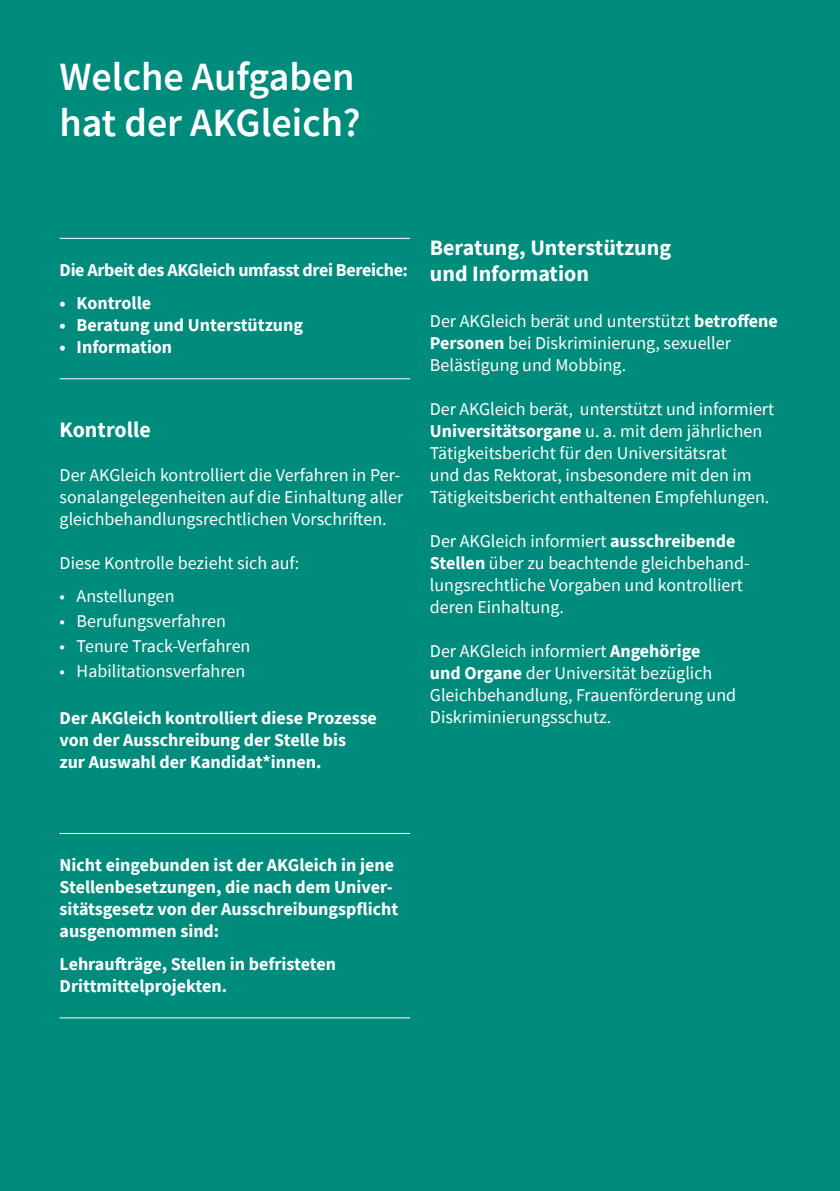
<style>
.page{position:relative;width:840px;height:1191px;background:#fff}
.page>*{position:absolute;margin:0;border:0;box-sizing:border-box;transform-origin:0 0}
.t1{font:600 40px/46px "Source Sans Pro";color:#fff}
.t2{font:700 22px/26px "Source Sans Pro";color:#fff}
.t3{font:18px/22px "Source Sans Pro";color:#fff}
.t4{font:700 18px/22px "Source Sans Pro";color:#fff}
.t5{font:700 18px "Source Sans Pro";letter-spacing:-.02em;color:#fff}
.s1{font-weight:700}
</style>
<div class="page">
<div style="left:0;top:0;width:839px;height:1191px;background:#008c7d"></div>
<hr style="left:60px;top:238px;width:350px;height:1px;background:#fff">
<hr style="left:60px;top:378px;width:350px;height:1px;background:#fff">
<hr style="left:60px;top:833px;width:350px;height:1px;background:#fff">
<hr style="left:60px;top:1017px;width:350px;height:1px;background:#fff">
<h1 class="t1" style="left:60px;top:53px;width:302px">Welche Aufgaben hat der AKGleich?</h1>
<p class="t5" style="left:60px;top:257px;width:350px">Die Arbeit des AKGleich umfasst drei Bereiche:</p>
<p class="t4" style="left:60px;top:291px;width:93px">• Kontrolle</p>
<p class="t4" style="left:60px;top:313px;width:245px">• Beratung und Unterstützung</p>
<p class="t4" style="left:60px;top:335px;width:114px">• Information</p>
<p class="t2" style="left:60px;top:416px;width:93px">Kontrolle</p>
<p class="t3" style="left:60px;top:464px;width:345px">Der AKGleich kontrolliert die Verfahren in Per&shy;sonalangelegenheiten auf die Einhaltung aller gleichbehandlungsrechtlichen Vorschriften.</p>
<p class="t3" style="left:60px;top:552px;width:241px">Diese Kontrolle bezieht sich auf:</p>
<p class="t3" style="left:60px;top:585px;width:117px">• Anstellungen</p>
<p class="t3" style="left:60px;top:610px;width:168px">• Berufungsverfahren</p>
<p class="t3" style="left:60px;top:635px;width:192px">• Tenure Track-Verfahren</p>
<p class="t3" style="left:60px;top:660px;width:187px">• Habilitationsverfahren</p>
<p class="t4" style="left:60px;top:706px;width:319px">Der AKGleich kontrolliert diese Prozesse von der Ausschreibung der Stelle bis<br>zur Auswahl der Kandidat*innen.</p>
<p class="t2" style="left:429px;top:234px;width:242px">Beratung, Unterstützung und Information</p>
<p class="t3" style="left:429px;top:310px;width:349px">Der AKGleich berät und unterstützt <span class="s1">betroffene<br>Personen</span> bei Diskriminierung, sexueller<br>Belästigung und Mobbing.</p>
<p class="t3" style="left:429px;top:398px;width:345px">Der AKGleich berät, unterstützt und informiert <span class="s1">Universitätsorgane</span> u. a. mit dem jährlichen Tätigkeitsbericht für den Universitätsrat<br>und das Rektorat, insbesondere mit den im Tätigkeitsbericht enthaltenen Empfehlungen.</p>
<p class="t3" style="left:429px;top:529px;width:321px">Der AKGleich informiert <span class="s1">ausschreibende Stellen</span> über zu beachtende gleichbehand&shy;lungsrechtliche Vorgaben und kontrolliert deren Einhaltung.</p>
<p class="t3" style="left:429px;top:639px;width:307px">Der AKGleich informiert <span class="s1">Angehörige<br>und Organe</span> der Universität bezüglich Gleichbehandlung, Frauenförderung und Diskriminierungsschutz.</p>
<p class="t4" style="left:60px;top:853px;width:340px">Nicht eingebunden ist der AKGleich in jene Stellenbesetzungen, die nach dem Univer&shy;sitätsgesetz von der Ausschreibungspflicht ausgenommen sind:</p>
<p class="t4" style="left:60px;top:952px;width:278px">Lehraufträge, Stellen in befristeten<br>Drittmittelprojekten.</p>
</div>
